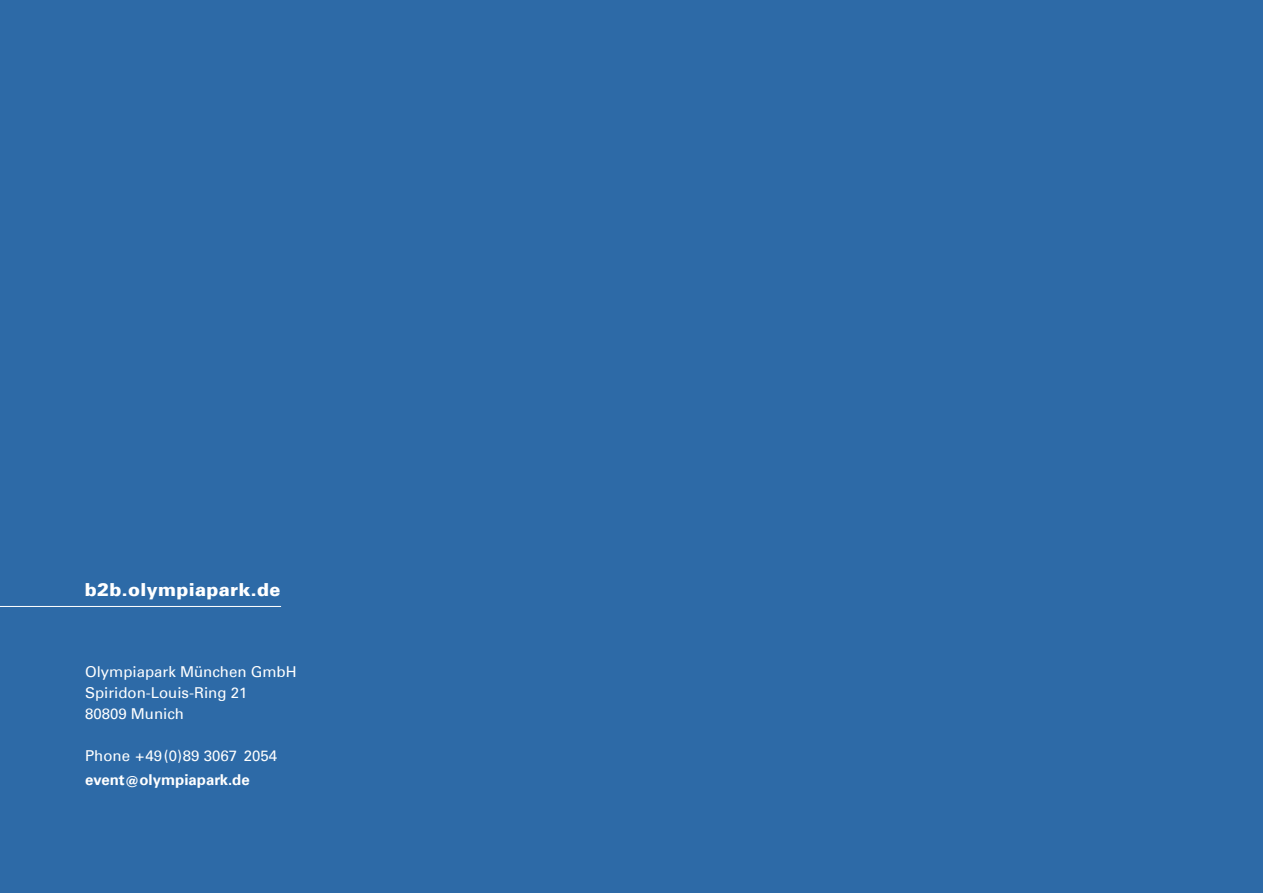
<style>
.page{position:relative;width:1263px;height:893px;background:#2d6aa7}
.page>*{position:absolute;margin:0;border:0;box-sizing:border-box;transform-origin:0 0}
.t1{font:900 18px "Univers Com 75";letter-spacing:.02em;color:#fff}
.t2{font:15px/21px "Univers Com 55 Roman";color:#fff}
.t3{font:700 15px "Univers Com 65";color:#fff}
</style>
<div class="page">
<hr style="left:0;top:606px;width:281px;height:1px;background:#fff">
<p class="t1" style="left:85px;top:578px;width:197px">b2b.olympiapark.de</p>
<p class="t2" style="left:85px;top:662px;width:213px">Olympiapark München GmbH<br>Spiridon-Louis-Ring 21<br>80809 Munich</p>
<p class="t2" style="left:85px;top:746px;width:194px">Phone +49(0)89 3067 2054</p>
<p class="t3" style="left:85px;top:771px;width:166px">event@olympiapark.de</p>
</div>
